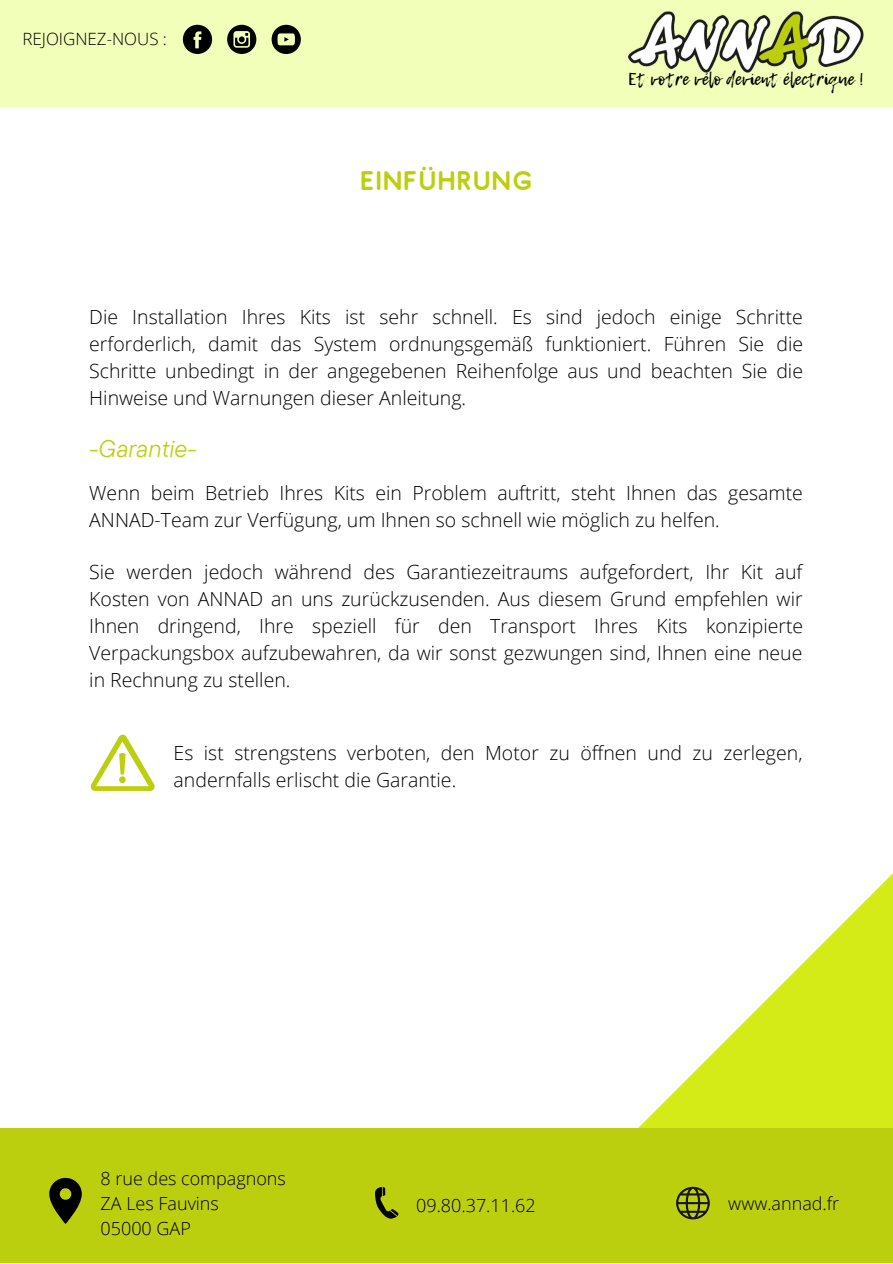
<style>
.page{position:relative;width:893px;height:1264px;background:#fff}
.page>*{position:absolute;margin:0;border:0;box-sizing:border-box;transform-origin:0 0}
.t1{font:27px "Comodo";color:#bbcf0e}
.t2{font:italic 24px "TT Commons Pro";color:#bbcf0e}
.t3{font:300 19.5px/27px "Open Sans";color:#000;text-align:justify}
.t4{font:300 18px/24.8px "Open Sans";color:#000}
.t5{font:17.1px "Lemon Tuesday";color:#000}
.t6{font:300 16.95px "Open Sans";color:#000}
</style>
<div class="page">
<div style="left:0;top:0;width:892px;height:107px;background:#f1ffb9"></div>
<img style="left:628px;top:12px;width:235px;height:61px">
<svg style="left:183px;top:25px;width:29px;height:29px"></svg>
<svg style="left:227px;top:25px;width:29px;height:29px"></svg>
<svg style="left:271px;top:25px;width:30px;height:29px"></svg>
<svg style="left:638px;top:874px;width:254px;height:254px"></svg>
<div style="left:0;top:1128px;width:892px;height:134px;background:#bbcf0e"></div>
<svg style="left:375px;top:1187px;width:23px;height:32px"></svg>
<svg style="left:676px;top:1186px;width:33px;height:33px"></svg>
<svg style="left:49px;top:1177px;width:33px;height:46px"></svg>
<svg style="left:91px;top:734px;width:64px;height:57px"></svg>
<p class="t6" style="left:23px;top:27px;width:146px">REJOIGNEZ-NOUS :</p>
<h1 class="t1" style="left:360px;top:166px;width:174px">EINFÜHRUNG</h1>
<p class="t5" style="left:628px;top:66px;width:237px">Et votre vélo devient électrique !</p>
<p class="t3" style="left:89px;top:303px;width:715px">Die Installation Ihres Kits ist sehr schnell. Es sind jedoch einige Schritte erforderlich, damit das System ordnungsgemäß funktioniert. Führen Sie die Schritte unbedingt in der angegebenen Reihenfolge aus und beachten Sie die Hinweise und Warnungen dieser Anleitung.</p>
<p class="t2" style="left:89px;top:433px;width:109px">-Garantie-</p>
<p class="t3" style="left:89px;top:479px;width:715px">Wenn beim Betrieb Ihres Kits ein Problem auftritt, steht Ihnen das gesamte<br>ANNAD-Team zur Verfügung, um Ihnen so schnell wie möglich zu helfen.</p>
<p class="t3" style="left:89px;top:557px;width:715px">Sie werden jedoch während des Garantiezeitraums aufgefordert, Ihr Kit auf Kosten von ANNAD an uns zurückzusenden. Aus diesem Grund empfehlen wir Ihnen dringend, Ihre speziell für den Transport Ihres Kits konzipierte Verpackungsbox aufzubewahren, da wir sonst gezwungen sind, Ihnen eine neue in Rechnung zu stellen.</p>
<p class="t3" style="left:173px;top:738px;width:630px">Es ist strengstens verboten, den Motor zu öffnen und zu zerlegen, andernfalls erlischt die Garantie.</p>
<p class="t4" style="left:101px;top:1165px;width:187px">8 rue des compagnons<br>ZA Les Fauvins<br>05000 GAP</p>
<p class="t4" style="left:416px;top:1192px;width:121px">09.80.37.11.62</p>
<p class="t4" style="left:728px;top:1190px;width:112px">www.annad.fr</p>
</div>
